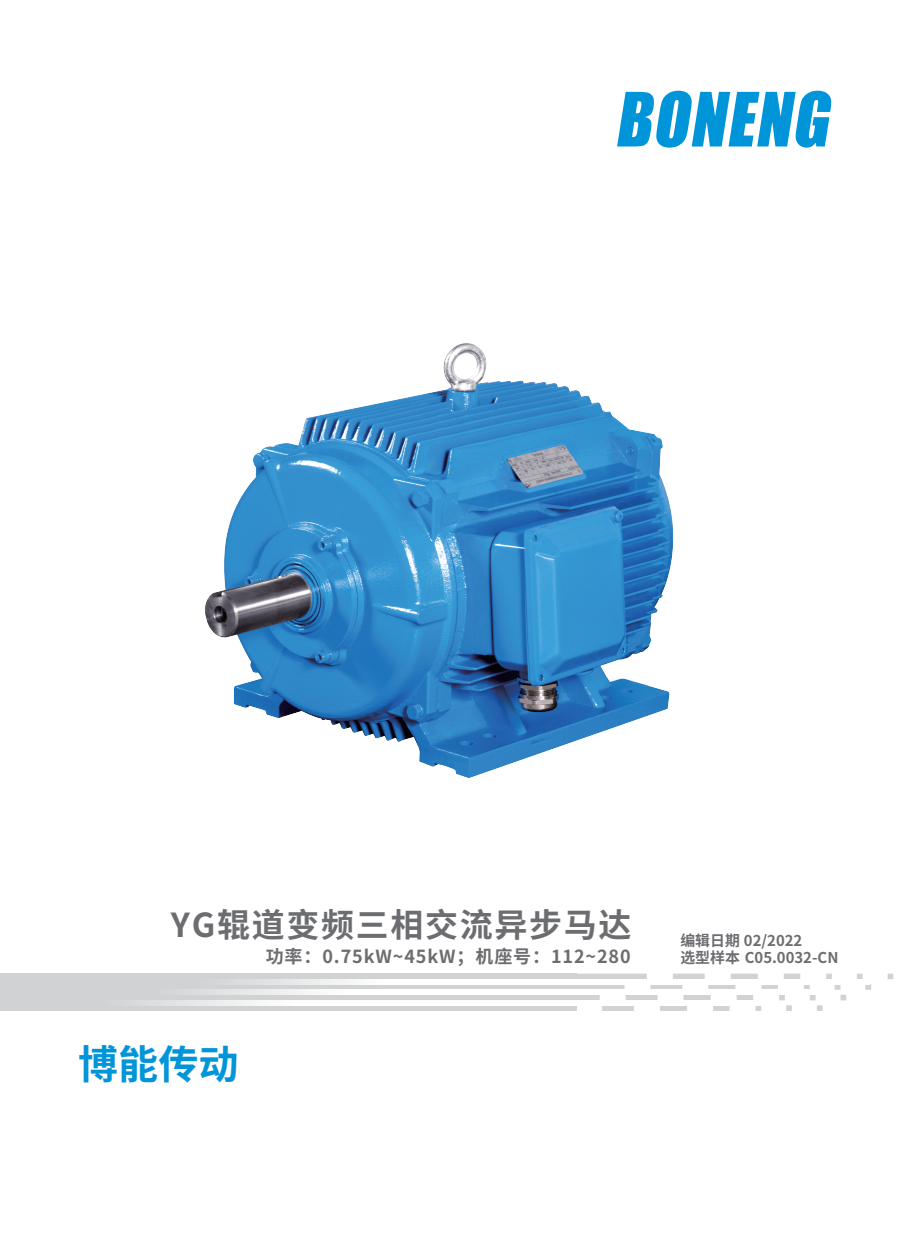
<style>
.page{position:relative;width:906px;height:1238px;background:#fff}
.page>*{position:absolute;margin:0;border:0;box-sizing:border-box;transform-origin:0 0}
.t1{font:700 40.05px "Source Han Sans CN";color:#0095d9}
.t2{font:700 33px "Source Han Sans CN";letter-spacing:.05em;color:#6c6d70}
.t3{font:700 18px "Source Han Sans CN";letter-spacing:.05em;color:#6c6d70}
.t4{font:700 14.85px "Source Han Sans CN";color:#6c6d70}
</style>
<div class="page">
<div style="left:0;top:973px;width:576px;height:37px;background:#d1d2d4"></div>
<svg style="left:217px;top:973px;width:676px;height:37px"></svg>
<svg style="left:217px;top:979px;width:652px;height:5px"></svg>
<svg style="left:197px;top:989px;width:626px;height:5px"></svg>
<svg style="left:145px;top:1000px;width:626px;height:5px"></svg>
<svg style="left:617px;top:91px;width:214px;height:57px"></svg>
<img style="left:205px;top:343px;width:469px;height:435px">
<h2 class="t2" style="left:171px;top:906px;width:462px">YG辊道变频三相交流异步马达</h2>
<p class="t4" style="left:680px;top:932px;width:123px">编辑日期 02/2022</p>
<p class="t3" style="left:266px;top:946px;width:366px">功率：0.75kW~45kW；机座号：112~280</p>
<p class="t4" style="left:680px;top:949px;width:160px">选型样本 C05.0032-CN</p>
<h1 class="t1" style="left:78px;top:1042px;width:162px">博能传动</h1>
</div>
